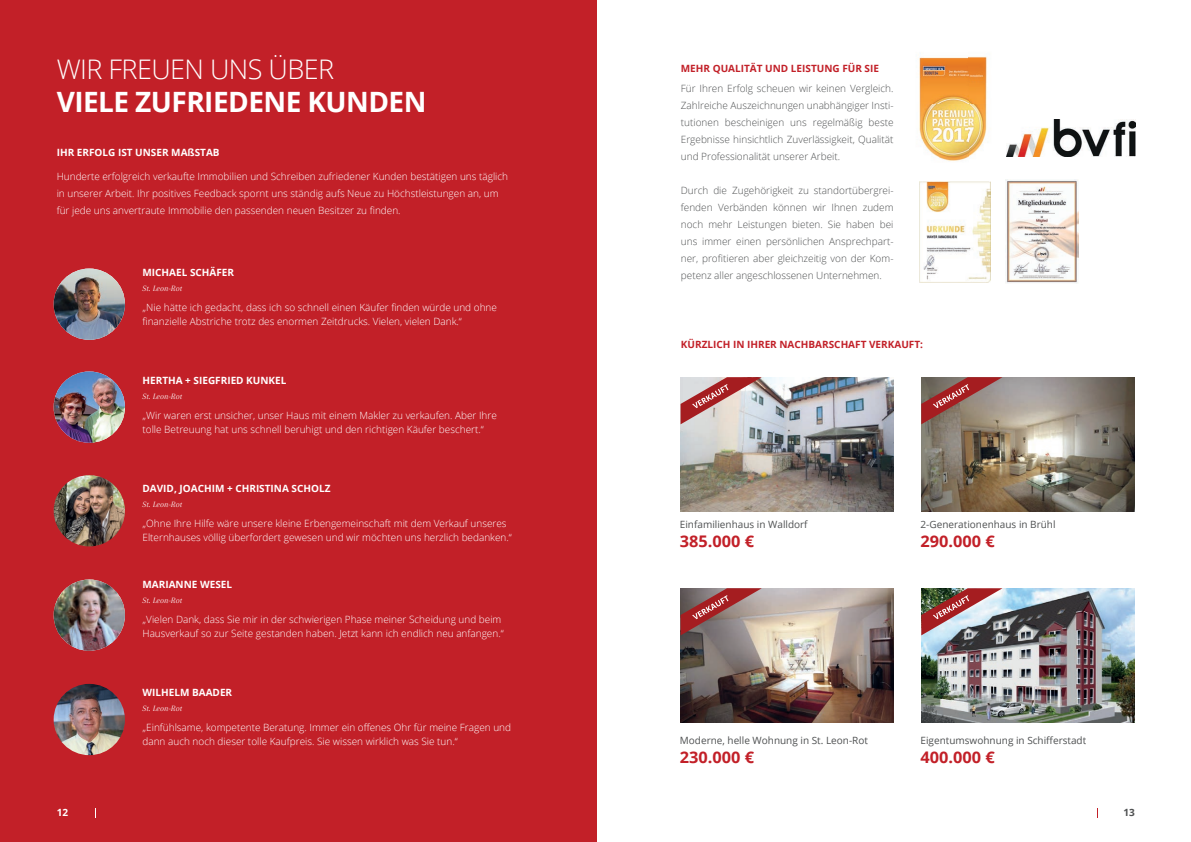
<style>
.page{position:relative;width:1191px;height:842px;background:#fff}
.page>*{position:absolute;margin:0;border:0;box-sizing:border-box;transform-origin:0 0}
.t1{font:700 28px "Open Sans";letter-spacing:-.02em;color:#fff}
.t2{font:300 27px "Open Sans";letter-spacing:-.02em;color:#fff}
.t3{font:700 16px "Open Sans";color:#c22028}
.t4{font:300 10px/14px "Open Sans";color:#fff}
.t5{font:300 10px/17px "Open Sans";color:#4f5152;text-align:justify}
.t6{font:700 10px "Open Sans";color:#fff}
.t7{font:10px "Open Sans";color:#4f5152}
.t8{font:700 10px "Open Sans";color:#c22028}
.t9{font:700 10px "Open Sans";color:#4f5152}
.t10{font:italic 8.5px "Arapey";color:#fff}
</style>
<div class="page">
<div style="left:0;top:0;width:596px;height:842px;background:#c22028"></div>
<img style="left:919px;top:56px;width:68px;height:105px">
<img style="left:54px;top:269px;width:71px;height:71px;border-radius:36px">
<img style="left:54px;top:475px;width:71px;height:71px;border-radius:36px">
<img style="left:54px;top:371px;width:71px;height:72px;border-radius:36px">
<img style="left:54px;top:579px;width:71px;height:72px;border-radius:36px">
<img style="left:54px;top:684px;width:71px;height:71px;border-radius:36px">
<img style="left:681px;top:377px;width:212px;height:135px">
<svg style="left:680px;top:377px;width:82px;height:47px;background:#c99fa0"></svg>
<img style="left:681px;top:588px;width:212px;height:135px">
<svg style="left:680px;top:588px;width:82px;height:47px;background:#9a6a69"></svg>
<img style="left:921px;top:377px;width:213px;height:135px">
<svg style="left:921px;top:377px;width:81px;height:47px;background:#97675f"></svg>
<img style="left:921px;top:588px;width:213px;height:135px">
<img style="left:921px;top:588px;width:81px;height:47px">
<img style="left:1006px;top:120px;width:130px;height:36px">
<img style="left:1005px;top:179px;width:74px;height:104px">
<img style="left:919px;top:181px;width:71px;height:101px">
<h2 class="t2" style="left:57px;top:50px;width:279px">WIR FREUEN UNS ÜBER</h2>
<h1 class="t1" style="left:57px;top:82px;width:371px">VIELE ZUFRIEDENE KUNDEN</h1>
<p class="t6" style="left:57px;top:145px;width:164px">IHR ERFOLG IST UNSER MAßSTAB</p>
<p class="t4" style="left:57px;top:168px;width:453px;line-height:17px">Hunderte erfolgreich verkaufte Immobilien und Schreiben zufriedener Kunden bestätigen uns täglich in unserer Arbeit. Ihr positives Feedback spornt uns ständig aufs Neue zu Höchstleistungen an, um für jede uns anvertraute Immobilie den passenden neuen Besitzer zu finden.</p>
<p class="t6" style="left:142px;top:265px;width:93px">MICHAEL SCHÄFER</p>
<p class="t10" style="left:142px;top:284px;width:41px">St. Leon-Rot</p>
<p class="t4" style="left:142px;top:300px;width:356px">„Nie hätte ich gedacht, dass ich so schnell einen Käufer finden würde und ohne finanzielle Abstriche trotz des enormen Zeitdrucks. Vielen, vielen Dank.“</p>
<p class="t6" style="left:142px;top:373px;width:145px">HERTHA + SIEGFRIED KUNKEL</p>
<p class="t10" style="left:142px;top:392px;width:41px">St. Leon-Rot</p>
<p class="t4" style="left:142px;top:408px;width:356px">„Wir waren erst unsicher, unser Haus mit einem Makler zu verkaufen. Aber Ihre tolle Betreuung hat uns schnell beruhigt und den richtigen Käufer beschert.“</p>
<p class="t6" style="left:142px;top:481px;width:189px">DAVID, JOACHIM + CHRISTINA SCHOLZ</p>
<p class="t10" style="left:142px;top:500px;width:41px">St. Leon-Rot</p>
<p class="t4" style="left:142px;top:516px;width:371px">„Ohne Ihre Hilfe wäre unsere kleine Erbengemeinschaft mit dem Verkauf unseres<br>Elternhauses völlig überfordert gewesen und wir möchten uns herzlich bedanken.“</p>
<p class="t6" style="left:142px;top:577px;width:91px">MARIANNE WESEL</p>
<p class="t10" style="left:142px;top:596px;width:41px">St. Leon-Rot</p>
<p class="t4" style="left:142px;top:612px;width:363px">„Vielen Dank, dass Sie mir in der schwierigen Phase meiner Scheidung und beim<br>Hausverkauf so zur Seite gestanden haben. Jetzt kann ich endlich neu anfangen.“</p>
<p class="t6" style="left:57px;top:805px;width:13px">12</p>
<p class="t6" style="left:142px;top:685px;width:91px">WILHELM BAADER</p>
<p class="t10" style="left:142px;top:704px;width:41px">St. Leon-Rot</p>
<p class="t4" style="left:142px;top:720px;width:370px">„Einfühlsame, kompetente Beratung. Immer ein offenes Ohr für meine Fragen und dann auch noch dieser tolle Kaufpreis. Sie wissen wirklich was Sie tun.“</p>
<p class="t8" style="left:681px;top:61px;width:200px">MEHR QUALITÄT UND LEISTUNG FÜR SIE</p>
<p class="t5" style="left:681px;top:79px;width:214px">Für Ihren Erfolg scheuen wir keinen Vergleich.<br>Zahlreiche Auszeichnungen unabhängiger Insti&shy;tutionen bescheinigen uns regelmäßig beste Ergebnisse hinsichtlich Zuverlässigkeit, Qualität und Professionalität unserer Arbeit.</p>
<p class="t5" style="left:681px;top:181px;width:214px">Durch die Zugehörigkeit zu standortübergrei&shy;fenden Verbänden können wir Ihnen zudem noch mehr Leistungen bieten. Sie haben bei uns immer einen persönlichen Ansprechpart&shy;ner, profitieren aber gleichzeitig von der Kom&shy;petenz aller angeschlossenen Unternehmen.</p>
<p class="t8" style="left:681px;top:337px;width:244px">KÜRZLICH IN IHRER NACHBARSCHAFT VERKAUFT:</p>
<p class="t7" style="left:680px;top:518px;width:129px">Einfamilienhaus in Walldorf</p>
<h3 class="t3" style="left:680px;top:530px;width:76px">385.000 €</h3>
<p class="t7" style="left:920px;top:518px;width:137px">2-Generationenhaus in Brühl</p>
<h3 class="t3" style="left:920px;top:530px;width:76px">290.000 €</h3>
<p class="t7" style="left:680px;top:734px;width:190px">Moderne, helle Wohnung in St. Leon-Rot</p>
<h3 class="t3" style="left:680px;top:746px;width:76px">230.000 €</h3>
<p class="t7" style="left:920px;top:734px;width:167px">Eigentumswohnung in Schifferstadt</p>
<h3 class="t3" style="left:920px;top:746px;width:76px">400.000 €</h3>
<p class="t9" style="left:1123px;top:805px;width:13px">13</p>
</div>
